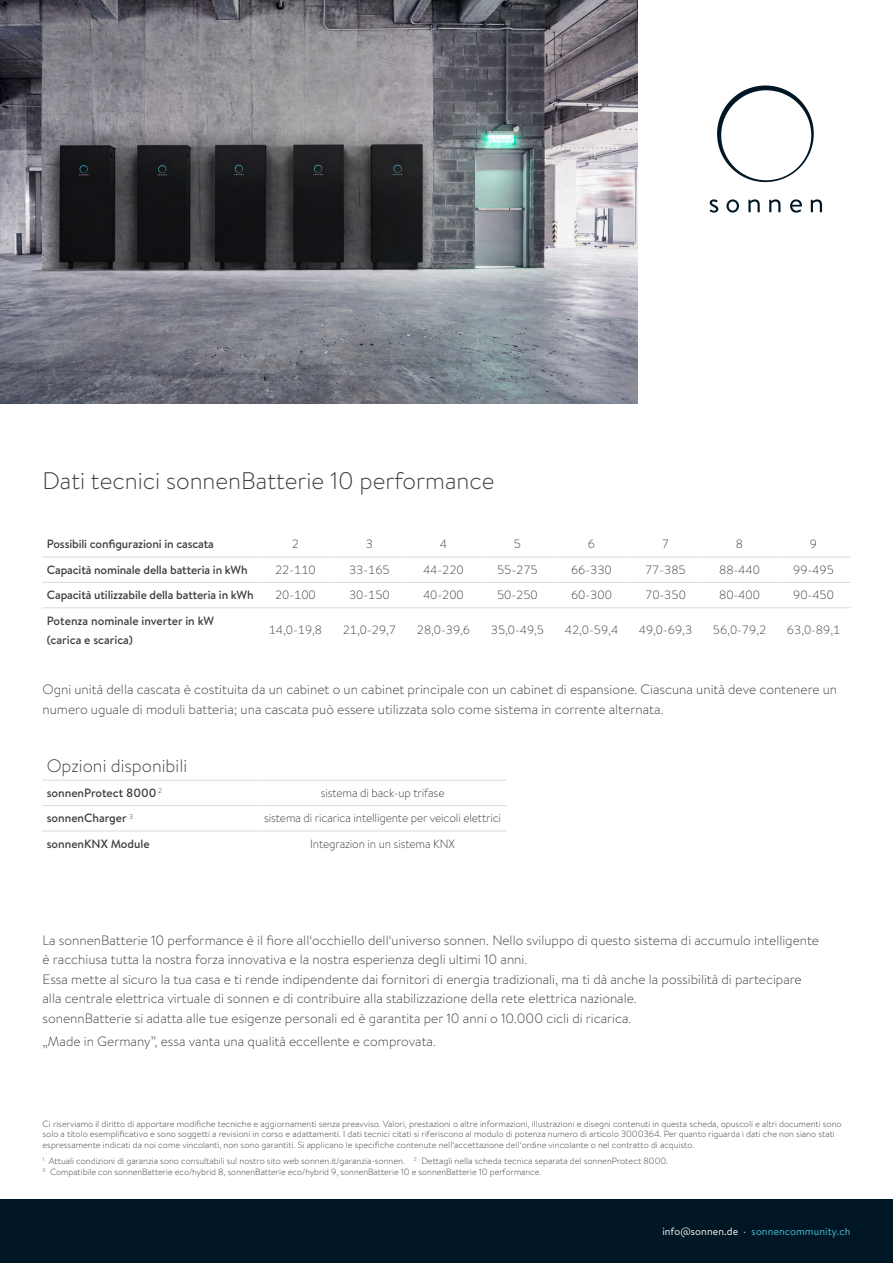
<style>
.page{position:relative;width:893px;height:1263px;background:#fff}
.page>*{position:absolute;margin:0;border:0;box-sizing:border-box;transform-origin:0 0}
.t1{font:300 24px "Brandon Text";color:#3c3c3b}
.t2{font:300 18px "Brandon Text";color:#3c3c3b}
.t3{font:300 13.5px/19.5px "Brandon Text";color:#3c3c3b}
.t4{font:300 12px "Brandon Text";letter-spacing:-.01em;color:#3c3c3b}
.t5{font:500 12px/19.5px "Brandon Text";letter-spacing:-.01em;color:#3c3c3b}
.t6{font:10.5px "Brandon Text";letter-spacing:.01em;color:#49bed8}
.t7{font:300 9px/10.6px "Brandon Text";color:#3c3c3b}
.s1{color:#fff}
</style>
<div class="page">
<svg style="left:710px;top:199px;width:8px;height:14px"></svg>
<svg style="left:726px;top:199px;width:13px;height:14px"></svg>
<svg style="left:748px;top:199px;width:12px;height:13px"></svg>
<svg style="left:769px;top:199px;width:11px;height:13px"></svg>
<svg style="left:790px;top:199px;width:12px;height:14px"></svg>
<svg style="left:811px;top:199px;width:11px;height:13px"></svg>
<svg style="left:717px;top:85px;width:97px;height:97px"></svg>
<div style="left:0;top:1199px;width:893px;height:64px;background:#001624"></div>
<hr style="left:43px;top:557px;width:215px;height:1px;background:#dbd9d7">
<hr style="left:258px;top:557px;width:74px;height:1px;background:#dbd9d7">
<hr style="left:332px;top:557px;width:74px;height:1px;background:#dbd9d7">
<hr style="left:406px;top:557px;width:74px;height:1px;background:#dbd9d7">
<hr style="left:480px;top:557px;width:74px;height:1px;background:#dbd9d7">
<hr style="left:554px;top:557px;width:74px;height:1px;background:#dbd9d7">
<hr style="left:628px;top:557px;width:74px;height:1px;background:#dbd9d7">
<hr style="left:702px;top:557px;width:74px;height:1px;background:#dbd9d7">
<hr style="left:776px;top:557px;width:74px;height:1px;background:#dbd9d7">
<hr style="left:43px;top:582px;width:215px;height:1px;background:#dbd9d7">
<hr style="left:258px;top:582px;width:74px;height:1px;background:#dbd9d7">
<hr style="left:332px;top:582px;width:74px;height:1px;background:#dbd9d7">
<hr style="left:406px;top:582px;width:74px;height:1px;background:#dbd9d7">
<hr style="left:480px;top:582px;width:74px;height:1px;background:#dbd9d7">
<hr style="left:554px;top:582px;width:74px;height:1px;background:#dbd9d7">
<hr style="left:628px;top:582px;width:74px;height:1px;background:#dbd9d7">
<hr style="left:702px;top:582px;width:74px;height:1px;background:#dbd9d7">
<hr style="left:776px;top:582px;width:74px;height:1px;background:#dbd9d7">
<hr style="left:43px;top:607px;width:215px;height:1px;background:#dbd9d7">
<hr style="left:258px;top:607px;width:74px;height:1px;background:#dbd9d7">
<hr style="left:332px;top:607px;width:74px;height:1px;background:#dbd9d7">
<hr style="left:406px;top:607px;width:74px;height:1px;background:#dbd9d7">
<hr style="left:480px;top:607px;width:74px;height:1px;background:#dbd9d7">
<hr style="left:554px;top:607px;width:74px;height:1px;background:#dbd9d7">
<hr style="left:628px;top:607px;width:74px;height:1px;background:#dbd9d7">
<hr style="left:702px;top:607px;width:74px;height:1px;background:#dbd9d7">
<hr style="left:776px;top:607px;width:74px;height:1px;background:#dbd9d7">
<hr style="left:43px;top:780px;width:215px;height:1px;background:#dbd9d7">
<hr style="left:258px;top:780px;width:249px;height:1px;background:#dbd9d7">
<hr style="left:43px;top:805px;width:215px;height:1px;background:#dbd9d7">
<hr style="left:258px;top:805px;width:249px;height:1px;background:#dbd9d7">
<hr style="left:43px;top:831px;width:215px;height:1px;background:#dbd9d7">
<hr style="left:258px;top:831px;width:249px;height:1px;background:#dbd9d7">
<img style="left:0;top:0;width:638px;height:404px">
<h1 class="t1" style="left:43px;top:464px;width:453px">Dati tecnici sonnenBatterie 10 performance</h1>
<h3 class="t5" style="left:47px;top:534px;width:169px">Possibili configurazioni in cascata</h3>
<h3 class="t4" style="left:292px;top:536px;width:9px">2</h3>
<h3 class="t4" style="left:366px;top:536px;width:9px">3</h3>
<h3 class="t4" style="left:440px;top:536px;width:9px">4</h3>
<h3 class="t4" style="left:514px;top:536px;width:9px">5</h3>
<h3 class="t4" style="left:588px;top:536px;width:9px">6</h3>
<h3 class="t4" style="left:662px;top:536px;width:9px">7</h3>
<h3 class="t4" style="left:736px;top:536px;width:9px">8</h3>
<h3 class="t4" style="left:810px;top:536px;width:9px">9</h3>
<h3 class="t5" style="left:47px;top:560px;width:202px">Capacità nominale della batteria in kWh</h3>
<h3 class="t4" style="left:275px;top:561px;width:42px">22-110</h3>
<h3 class="t4" style="left:349px;top:561px;width:42px">33-165</h3>
<h3 class="t4" style="left:423px;top:561px;width:42px">44-220</h3>
<h3 class="t4" style="left:497px;top:561px;width:42px">55-275</h3>
<h3 class="t4" style="left:571px;top:561px;width:42px">66-330</h3>
<h3 class="t4" style="left:645px;top:561px;width:42px">77-385</h3>
<h3 class="t4" style="left:719px;top:561px;width:42px">88-440</h3>
<h3 class="t4" style="left:793px;top:561px;width:42px">99-495</h3>
<h3 class="t5" style="left:47px;top:585px;width:208px">Capacità utilizzabile della batteria in kWh</h3>
<h3 class="t4" style="left:275px;top:587px;width:42px">20-100</h3>
<h3 class="t4" style="left:349px;top:587px;width:42px">30-150</h3>
<h3 class="t4" style="left:423px;top:587px;width:42px">40-200</h3>
<h3 class="t4" style="left:497px;top:587px;width:42px">50-250</h3>
<h3 class="t4" style="left:571px;top:587px;width:42px">60-300</h3>
<h3 class="t4" style="left:645px;top:587px;width:42px">70-350</h3>
<h3 class="t4" style="left:719px;top:587px;width:42px">80-400</h3>
<h3 class="t4" style="left:793px;top:587px;width:42px">90-450</h3>
<h3 class="t5" style="left:47px;top:610px;width:169px">Potenza nominale inverter in kW (carica e scarica)</h3>
<h3 class="t4" style="left:269px;top:622px;width:55px">14,0-19,8</h3>
<h3 class="t4" style="left:343px;top:622px;width:55px">21,0-29,7</h3>
<h3 class="t4" style="left:417px;top:622px;width:55px">28,0-39,6</h3>
<h3 class="t4" style="left:491px;top:622px;width:55px">35,0-49,5</h3>
<h3 class="t4" style="left:565px;top:622px;width:55px">42,0-59,4</h3>
<h3 class="t4" style="left:639px;top:622px;width:55px">49,0-69,3</h3>
<h3 class="t4" style="left:713px;top:622px;width:55px">56,0-79,2</h3>
<h3 class="t4" style="left:787px;top:622px;width:55px">63,0-89,1</h3>
<p class="t3" style="left:43px;top:679px;width:796px">Ogni unità della cascata è costituita da un cabinet o un cabinet principale con un cabinet di espansione. Ciascuna unità deve contenere un numero uguale di moduli batteria; una cascata può essere utilizzata solo come sistema in corrente alternata.</p>
<h2 class="t2" style="left:47px;top:753px;width:142px">Opzioni disponibili</h2>
<h3 class="t5" style="left:47px;top:783px;width:117px">sonnenProtect 8000 <sup>2</sup></h3>
<h3 class="t4" style="left:321px;top:785px;width:125px">sistema di back-up trifase</h3>
<h3 class="t5" style="left:47px;top:808px;width:88px">sonnenCharger <sup>3</sup></h3>
<h3 class="t4" style="left:264px;top:810px;width:238px">sistema di ricarica intelligente per veicoli elettrici</h3>
<h3 class="t5" style="left:47px;top:834px;width:105px">sonnenKNX Module</h3>
<h3 class="t4" style="left:310px;top:835px;width:146px">Integrazion in un sistema KNX</h3>
<p class="t3" style="left:43px;top:930px;width:778px">La sonnenBatterie 10 performance è il fiore all‘occhiello dell‘universo sonnen. Nello sviluppo di questo sistema di accumulo intelligente è racchiusa tutta la nostra forza innovativa e la nostra esperienza degli ultimi 10 anni.<br>Essa mette al sicuro la tua casa e ti rende indipendente dai fornitori di energia tradizionali, ma ti dà anche la possibilità di partecipare alla centrale elettrica virtuale di sonnen e di contribuire alla stabilizzazione della rete elettrica nazionale.<br>sonennBatterie si adatta alle tue esigenze personali ed è garantita per 10 anni o 10.000 cicli di ricarica.</p>
<h3 class="t3" style="left:43px;top:1031px;width:395px">„Made in Germany”, essa vanta una qualità eccellente e comprovata.</h3>
<p class="t7" style="left:43px;top:1118px;width:801px">Ci riserviamo il diritto di apportare modifiche tecniche e aggiornamenti senza preavviso. Valori, prestazioni o altre informazioni, illustrazioni e disegni contenuti in questa scheda, opuscoli e altri documenti sono solo a titolo esemplificativo e sono soggetti a revisioni in corso e adattamenti. I dati tecnici citati si riferiscono al modulo di potenza numero di articolo 3000364. Per quanto riguarda i dati che non siano stati espressamente indicati da noi come vincolanti, non sono garantiti. Si applicano le specifiche contenute nell‘accettazione dell‘ordine vincolante o nel contratto di acquisto.</p>
<p class="t7" style="left:43px;top:1155px;width:627px"><sup>1</sup> Attuali condizioni di garanzia sono consultabili sul nostro sito web sonnen.it/garanzia-sonnen. <sup>2</sup> Dettagli nella scheda tecnica separata del sonnenProtect 8000.<br><sup>3</sup> Compatibile con sonnenBatterie eco/hybrid 8, sonnenBatterie eco/hybrid 9, sonnenBatterie 10 e sonnenBatterie 10 performance.</p>
<p class="t6" style="left:662px;top:1224px;width:190px"><span class="s1">info@sonnen.de ·</span> sonnencommunity.ch</p>
</div>
